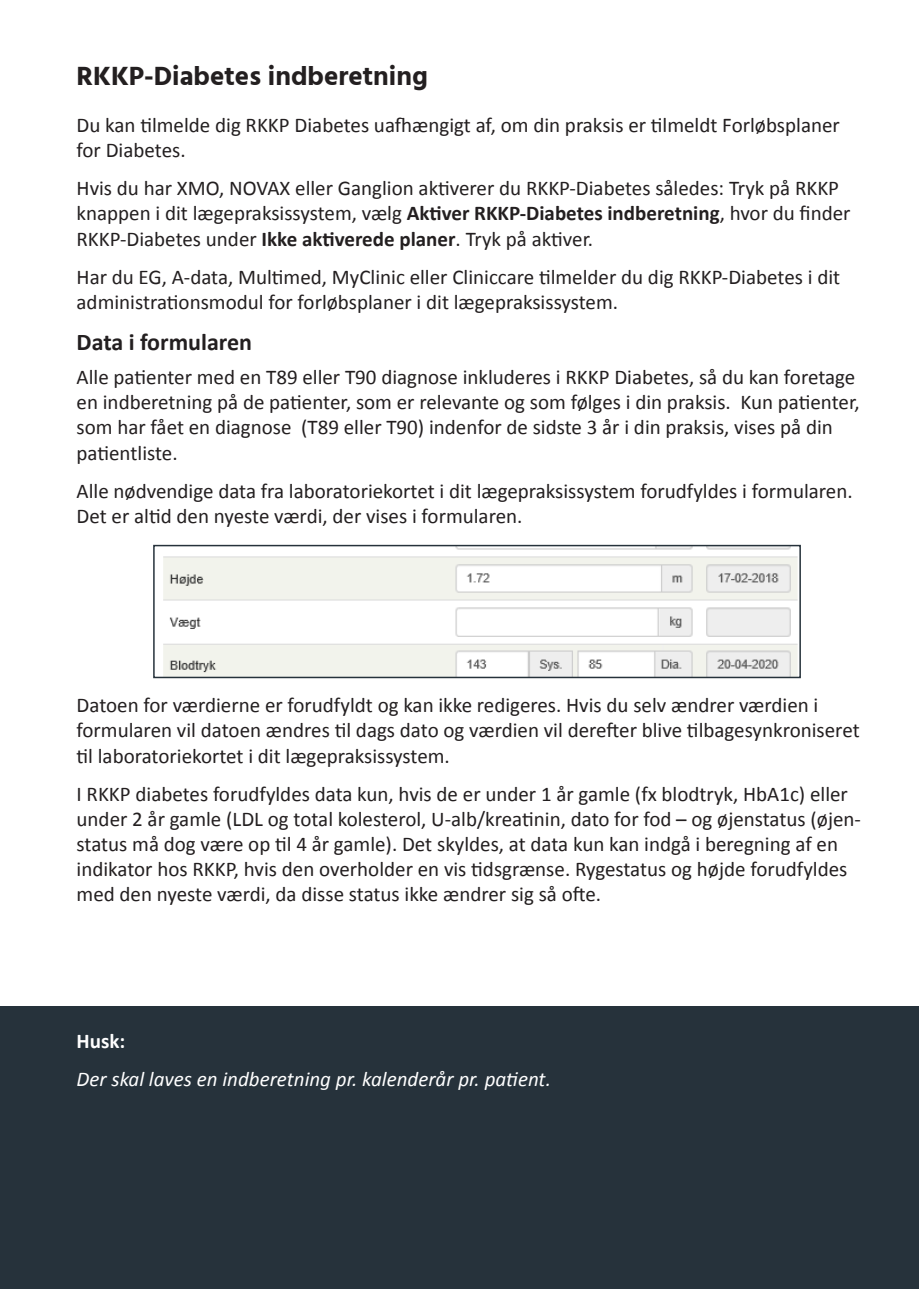
<style>
.page{position:relative;width:919px;height:1289px;background:#fff}
.page>*{position:absolute;margin:0;border:0;box-sizing:border-box;transform-origin:0 0}
.Heading1{font:700 27px "Hind Siliguri";color:#231f20}
.Heading2{font:700 24px "Calibri";color:#231f20}
.t1{font:21px/25.2px "Calibri";color:#231f20}
.t2{font:italic 21px "Calibri";color:#fff}
.t3{font:700 21px "Calibri";color:#fff}
.s1{font-weight:700}
</style>
<div class="page">
<div style="left:0;top:1006px;width:918px;height:282px;background:#26323b"></div>
<img style="left:163px;top:548px;width:634px;height:127px">
<div style="left:153px;top:545px;width:647px;height:133px;border:2px solid #26323b"></div>
<p class="Heading1" style="left:77px;top:55px;width:353px">RKKP-Diabetes indberetning</p>
<p class="t1" style="left:77px;top:112px;width:764px">Du kan tilmelde dig RKKP Diabetes uafhængigt af, om din praksis er tilmeldt Forløbsplaner for Diabetes.</p>
<p class="t1" style="left:77px;top:176px;width:775px">Hvis du har XMO, NOVAX eller Ganglion aktiverer du RKKP-Diabetes således: Tryk på RKKP knappen i dit lægepraksissystem, vælg <span class="s1">Aktiver RKKP-Diabetes indberetning</span>, hvor du finder<br>RKKP-Diabetes under <span class="s1">Ikke aktiverede planer</span>. Tryk på aktiver.</p>
<p class="t1" style="left:77px;top:264px;width:765px">Har du EG, A-data, Multimed, MyClinic eller Cliniccare tilmelder du dig RKKP-Diabetes i dit administrationsmodul for forløbsplaner i dit lægepraksissystem.</p>
<p class="Heading2" style="left:77px;top:327px;width:177px">Data i formularen</p>
<p class="t1" style="left:77px;top:364px;width:784px">Alle patienter med en T89 eller T90 diagnose inkluderes i RKKP Diabetes, så du kan foretage en indberetning på de patienter, som er relevante og som følges i din praksis. Kun patienter, som har fået en diagnose (T89 eller T90) indenfor de sidste 3 år i din praksis, vises på din patientliste.</p>
<p class="t1" style="left:77px;top:478px;width:777px">Alle nødvendige data fra laboratoriekortet i dit lægepraksissystem forudfyldes i formularen.<br>Det er altid den nyeste værdi, der vises i formularen.</p>
<p class="t1" style="left:77px;top:692px;width:784px">Datoen for værdierne er forudfyldt og kan ikke redigeres. Hvis du selv ændrer værdien i formularen vil datoen ændres til dags dato og værdien vil derefter blive tilbagesynkroniseret til laboratoriekortet i dit lægepraksissystem.</p>
<p class="t1" style="left:77px;top:781px;width:785px">I RKKP diabetes forudfyldes data kun, hvis de er under 1 år gamle (fx blodtryk, HbA1c) eller under 2 år gamle (LDL og total kolesterol, U-alb/kreatinin, dato for fod – og øjenstatus (øjen&shy;status må dog være op til 4 år gamle). Det skyldes, at data kun kan indgå i beregning af en indikator hos RKKP, hvis den overholder en vis tidsgrænse. Rygestatus og højde forudfyldes med den nyeste værdi, da disse status ikke ændrer sig så ofte.</p>
<p class="t3" style="left:77px;top:1027px;width:50px">Husk:</p>
<p class="t2" style="left:77px;top:1064px;width:476px">Der skal laves en indberetning pr. kalenderår pr. patient.</p>
</div>
